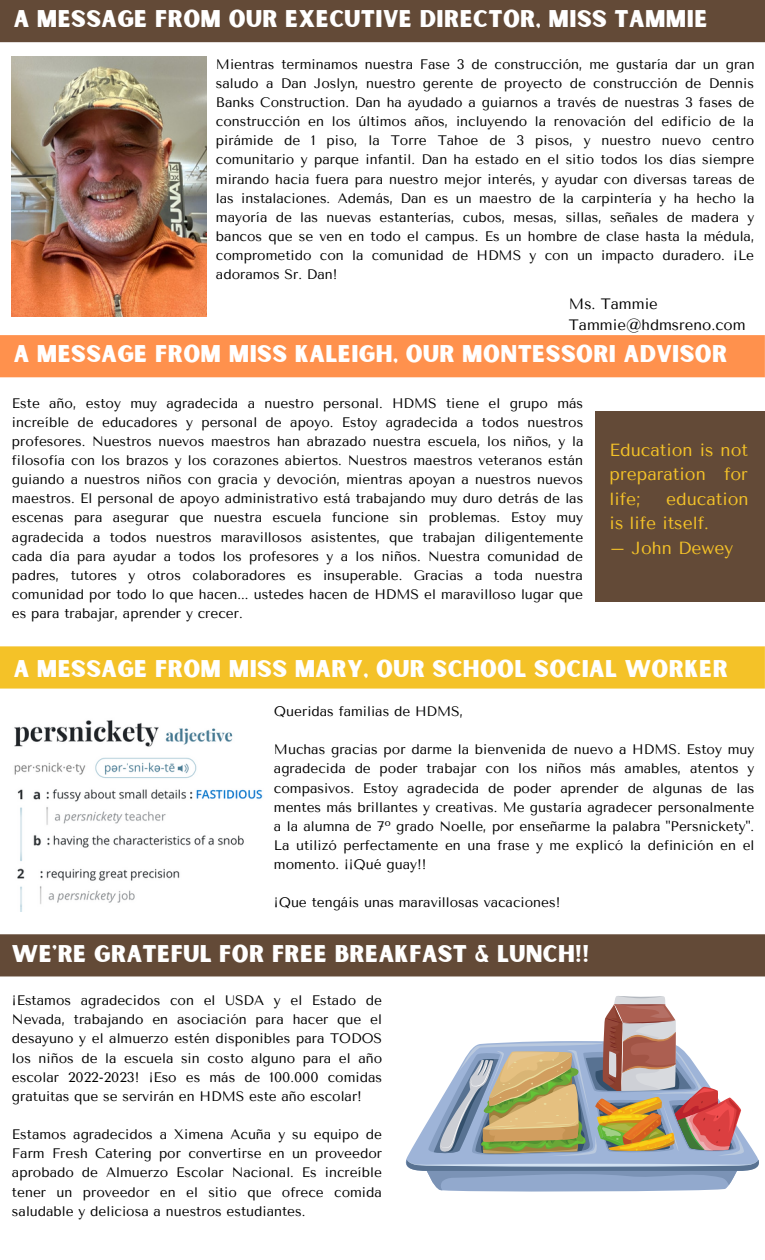
<style>
.page{position:relative;width:765px;height:1260px;background:#fff}
.page>*{position:absolute;margin:0;border:0;box-sizing:border-box;transform-origin:0 0}
.t1{font:23.12px "Sunborn Sans One";letter-spacing:.015em;color:#fff}
.t2{font:17.5px/24.4px "Tenor Sans";color:#f4c228;text-align:justify}
.t3{font:15px/20.6px "Tenor Sans";color:#000}
.t4{font:13.75px/19.1px "Tenor Sans";color:#000;text-align:justify}
</style>
<div class="page">
<div style="left:0;top:0;width:765px;height:42px;background:#634a37"></div>
<div style="left:0;top:335px;width:765px;height:42px;background:#ff914d"></div>
<div style="left:595px;top:412px;width:170px;height:190px;background:#634a37"></div>
<div style="left:0;top:646px;width:765px;height:43px;background:#f4c228"></div>
<img style="left:14px;top:720px;width:249px;height:191px">
<div style="left:0;top:934px;width:765px;height:42px;background:#634a37"></div>
<svg style="left:406px;top:996px;width:353px;height:196px"></svg>
<img style="left:12px;top:56px;width:194px;height:260px">
<h1 class="t1" style="left:14px;top:4px;width:695px">A MESSAGE FROM OUR EXECUTIVE DIRECTOR, MISS TAMMIE</h1>
<p class="t4" style="left:216px;top:55px;width:540px">Mientras terminamos nuestra Fase 3 de construcción, me gustaría dar un gran saludo a Dan Joslyn, nuestro gerente de proyecto de construcción de Dennis Banks Construction. Dan ha ayudado a guiarnos a través de nuestras 3 fases de construcción en los últimos años, incluyendo la renovación del edificio de la pirámide de 1 piso, la Torre Tahoe de 3 pisos, y nuestro nuevo centro comunitario y parque infantil. Dan ha estado en el sitio todos los días siempre mirando hacia fuera para nuestro mejor interés, y ayudar con diversas tareas de las instalaciones. Además, Dan es un maestro de la carpintería y ha hecho la mayoría de las nuevas estanterías, cubos, mesas, sillas, señales de madera y bancos que se ven en todo el campus. Es un hombre de clase hasta la médula, comprometido con la comunidad de HDMS y con un impacto duradero. ¡Le adoramos Sr. Dan!</p>
<p class="t3" style="left:569px;top:294px;width:178px">Ms. Tammie<br>Tammie@hdmsreno.com</p>
<h1 class="t1" style="left:14px;top:339px;width:715px">A MESSAGE FROM MISS KALEIGH, OUR MONTESSORI ADVISOR</h1>
<p class="t4" style="left:12px;top:393px;width:573px">Este año, estoy muy agradecida a nuestro personal. HDMS tiene el grupo más increíble de educadores y personal de apoyo. Estoy agradecida a todos nuestros profesores. Nuestros nuevos maestros han abrazado nuestra escuela, los niños, y la filosofía con los brazos y los corazones abiertos. Nuestros maestros veteranos están guiando a nuestros niños con gracia y devoción, mientras apoyan a nuestros nuevos maestros. El personal de apoyo administrativo está trabajando muy duro detrás de las escenas para asegurar que nuestra escuela funcione sin problemas. Estoy muy agradecida a todos nuestros maravillosos asistentes, que trabajan diligentemente cada día para ayudar a todos los profesores y a los niños. Nuestra comunidad de padres, tutores y otros colaboradores es insuperable. Gracias a toda nuestra comunidad por todo lo que hacen... ustedes hacen de HDMS el maravilloso lugar que es para trabajar, aprender y crecer.</p>
<p class="t2" style="left:610px;top:438px;width:140px">Education is not preparation for life;</p>
<p class="t2" style="left:610px;top:487px;width:141px;text-indent:57px">education is life itself.</p>
<p class="t2" style="left:610px;top:535px;width:125px">– John Dewey</p>
<h1 class="t1" style="left:14px;top:653px;width:716px">A MESSAGE FROM MISS MARY, OUR SCHOOL SOCIAL WORKER</h1>
<p class="t4" style="left:274px;top:702px;width:191px">Queridas familias de HDMS,</p>
<p class="t4" style="left:274px;top:740px;width:482px">Muchas gracias por darme la bienvenida de nuevo a HDMS. Estoy muy agradecida de poder trabajar con los niños más amables, atentos y compasivos. Estoy agradecida de poder aprender de algunas de las mentes más brillantes y creativas. Me gustaría agradecer personalmente a la alumna de 7º grado Noelle, por enseñarme la palabra "Persnickety".<br>La utilizó perfectamente en una frase y me explicó la definición en el momento. ¡¡Qué guay!!</p>
<p class="t4" style="left:274px;top:893px;width:288px">¡Que tengáis unas maravillosas vacaciones!</p>
<h1 class="t1" style="left:12px;top:939px;width:579px">WE'RE GRATEFUL FOR FREE BREAKFAST &amp; LUNCH!!</h1>
<p class="t4" style="left:12px;top:991px;width:372px">¡Estamos agradecidos con el USDA y el Estado de Nevada, trabajando en asociación para hacer que el desayuno y el almuerzo estén disponibles para TODOS los niños de la escuela sin costo alguno para el año escolar 2022-2023! ¡Eso es más de 100.000 comidas gratuitas que se servirán en HDMS este año escolar!</p>
<p class="t4" style="left:12px;top:1125px;width:372px">Estamos agradecidos a Ximena Acuña y su equipo de Farm Fresh Catering por convertirse en un proveedor aprobado de Almuerzo Escolar Nacional. Es increíble tener un proveedor en el sitio que ofrece comida saludable y deliciosa a nuestros estudiantes.</p>
</div>
